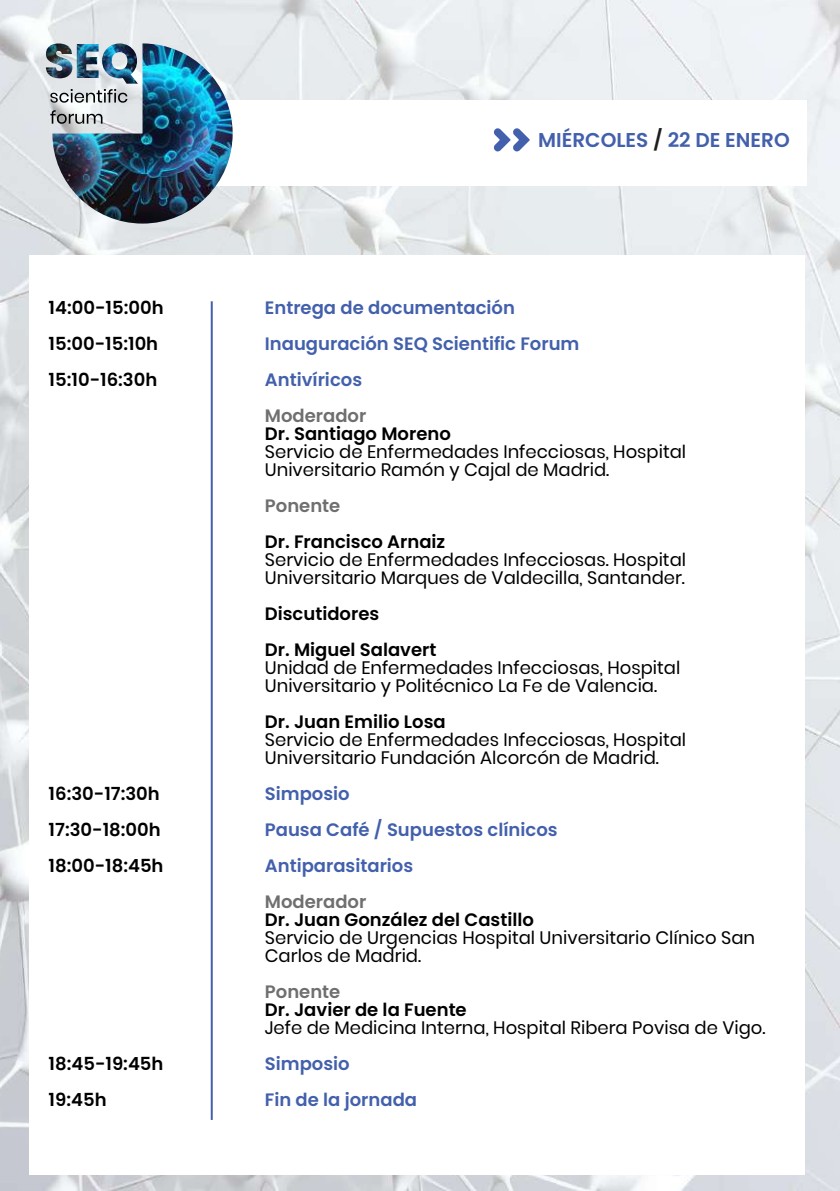
<style>
.page{position:relative;width:840px;height:1191px;background:#fff}
.page>*{position:absolute;margin:0;border:0;box-sizing:border-box;transform-origin:0 0}
.t1{font:600 20px "Poppins";color:#4360ac}
.t2{font:18px/18px "Poppins";color:#000}
.t3{font:600 18px/36px "Poppins";color:#000}
.t4{font:600 18px "Poppins";color:#4360ac}
.t5{font:600 18px "Poppins";color:#706f6f}
.s1{color:#1d1d1b}
</style>
<div class="page">
<img style="left:0;top:0;width:839px;height:1191px">
<div style="left:147px;top:100px;width:658px;height:85px;background:#fff"></div>
<div style="left:29px;top:255px;width:775px;height:920px;background:#fff"></div>
<img style="left:52px;top:43px;width:180px;height:181px">
<img style="left:46px;top:43px;width:92px;height:41px">
<svg style="left:50px;top:89px;width:77px;height:14px"></svg>
<svg style="left:50px;top:110px;width:52px;height:14px"></svg>
<hr style="left:211px;top:301px;width:2px;height:819px;background:#4360ac">
<svg style="left:493px;top:128px;width:36px;height:23px"></svg>
<p class="t1" style="left:538px;top:129px;width:253px">MIÉRCOLES <span class="s1">/</span> 22 DE ENERO</p>
<p class="t3" style="left:49px;top:290px;width:116px">14:00-15:00h</p>
<p class="t4" style="left:265px;top:297px;width:251px">Entrega de documentación</p>
<p class="t3" style="left:49px;top:326px;width:111px">15:00-15:10h</p>
<p class="t4" style="left:265px;top:333px;width:316px">Inauguración SEQ Scientific Forum</p>
<p class="t3" style="left:49px;top:362px;width:110px">15:10-16:30h</p>
<p class="t4" style="left:265px;top:369px;width:99px">Antivíricos</p>
<p class="t5" style="left:265px;top:405px;width:103px">Moderador</p>
<p class="t3" style="left:265px;top:416px;width:187px">Dr. Santiago Moreno</p>
<p class="t2" style="left:265px;top:443px;width:422px">Servicio de Enfermedades Infecciosas, Hospital<br>Universitario Ramón y Cajal de Madrid.</p>
<p class="t5" style="left:265px;top:495px;width:77px">Ponente</p>
<p class="t3" style="left:265px;top:524px;width:182px">Dr. Francisco Arnaiz</p>
<p class="t2" style="left:265px;top:551px;width:422px">Servicio de Enfermedades Infecciosas. Hospital<br>Universitario Marques de Valdecilla, Santander.</p>
<p class="t3" style="left:265px;top:596px;width:173px">Discutidores<br>Dr. Miguel Salavert</p>
<p class="t2" style="left:265px;top:659px;width:417px">Unidad de Enfermedades Infecciosas, Hospital<br>Universitario y Politécnico La Fe de Valencia.</p>
<p class="t3" style="left:265px;top:704px;width:182px">Dr. Juan Emilio Losa</p>
<p class="t2" style="left:265px;top:731px;width:422px">Servicio de Enfermedades Infecciosas, Hospital<br>Universitario Fundación Alcorcón de Madrid.</p>
<p class="t3" style="left:49px;top:776px;width:113px">16:30-17:30h</p>
<p class="t4" style="left:265px;top:783px;width:86px">Simposio</p>
<p class="t3" style="left:49px;top:812px;width:113px">17:30-18:00h</p>
<p class="t4" style="left:265px;top:819px;width:294px">Pausa Café / Supuestos clínicos</p>
<p class="t3" style="left:49px;top:848px;width:116px">18:00-18:45h</p>
<p class="t4" style="left:265px;top:855px;width:150px">Antiparasitarios</p>
<p class="t5" style="left:265px;top:891px;width:103px">Moderador</p>
<p class="t3" style="left:265px;top:902px;width:270px">Dr. Juan González del Castillo</p>
<p class="t2" style="left:265px;top:929px;width:491px">Servicio de Urgencias Hospital Universitario Clínico San<br>Carlos de Madrid.</p>
<p class="t5" style="left:265px;top:981px;width:77px">Ponente</p>
<p class="t3" style="left:265px;top:992px;width:203px">Dr. Javier de la Fuente</p>
<p class="t2" style="left:265px;top:1019px;width:502px">Jefe de Medicina Interna, Hospital Ribera Povisa de Vigo.</p>
<p class="t3" style="left:49px;top:1046px;width:116px">18:45-19:45h</p>
<p class="t4" style="left:265px;top:1053px;width:86px">Simposio</p>
<p class="t3" style="left:49px;top:1082px;width:59px">19:45h</p>
<p class="t4" style="left:265px;top:1089px;width:154px">Fin de la jornada</p>
</div>
